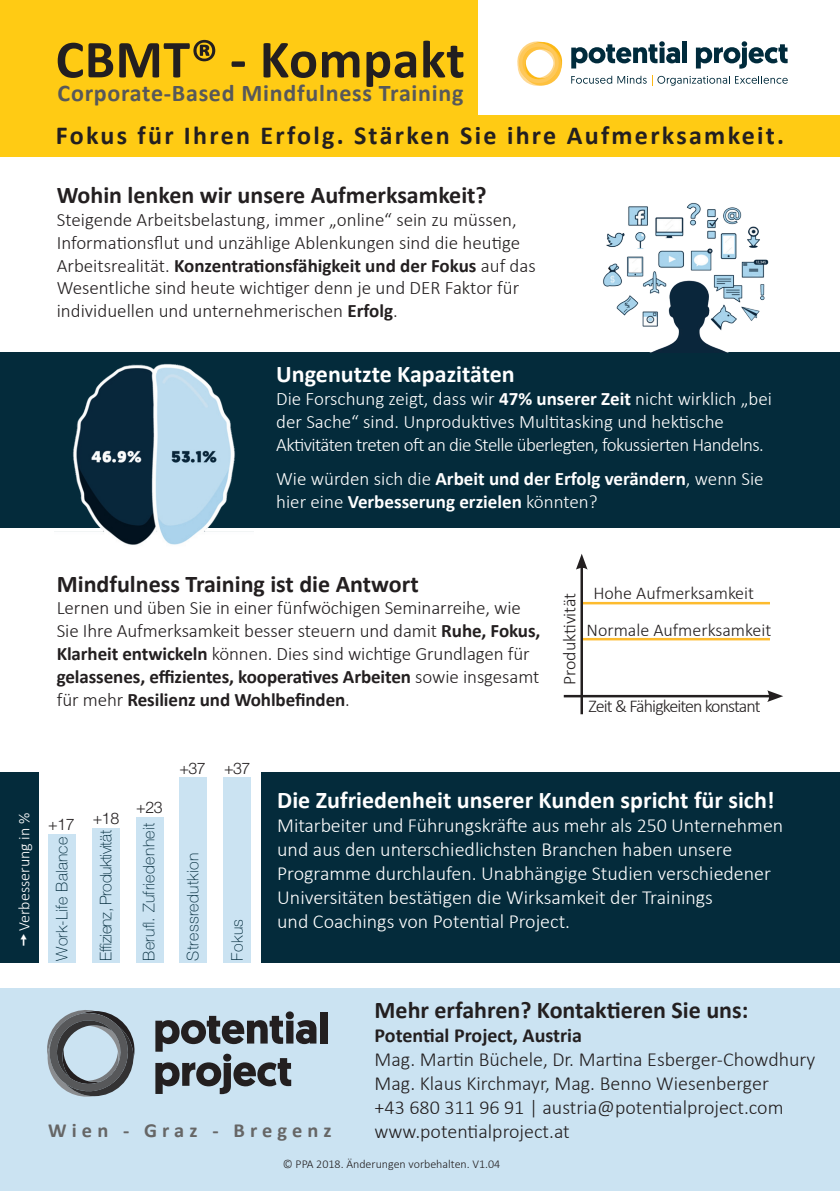
<style>
.page{position:relative;width:840px;height:1191px;background:#fff}
.page>*{position:absolute;margin:0;border:0;box-sizing:border-box;transform-origin:0 0}
.t1{font:700 54px "Calibri";letter-spacing:.01em;color:#231f20}
.t2{font:700 26px "Calibri";letter-spacing:.09em;color:#231f20}
.t3{font:700 24px "Calibri";color:#231f20}
.t4{font:700 24px "Calibri";color:#fff}
.t5{font:700 24px "Calibri";letter-spacing:.03em;color:#57585a}
.t6{font:300 20px/24px "Calibri";color:#fff}
.t7{font:300 20px/24px "Calibri";color:#231f20}
.t8{font:700 20px "Calibri";color:#231f20}
.t9{font:700 20px "Calibri";letter-spacing:.25em;color:#666}
.t10{font:300 19px/22.8px "Calibri";color:#231f20}
.t11{font:300 19px/22.8px "Calibri";letter-spacing:-.005em;color:#fff}
.t12{font:700 19px/22.8px "Calibri";color:#fff}
.t13{font:300 18px "Calibri";color:#231f20}
.t14{font:300 18px "Calibri";letter-spacing:-.05em;color:#231f20}
.t15{font:100 16px "Helvetica Neue LT Std";letter-spacing:.015em;color:#00293a}
.t16{font:100 16px "Helvetica Neue LT Std";letter-spacing:-.03em;color:#00293a}
.t17{font:300 16px "Helvetica Neue LT Std";letter-spacing:-.03em;color:#231f20}
.t18{font:300 16px "Calibri";color:#fff}
.t19{font:300 12px "Calibri";color:#231f20}
.s1{font-weight:700}
.s2{font-weight:300}
</style>
<div class="page">
<div style="left:0;top:116px;width:839px;height:41px;background:#ffcb14"></div>
<div style="left:261px;top:771px;width:578px;height:191px;background:#042b3b"></div>
<div style="left:0;top:352px;width:839px;height:176px;background:#042b3b"></div>
<div style="left:0;top:0;width:477px;height:156px;background:#ffcb14"></div>
<div style="left:48px;top:834px;width:27px;height:128px;background:#cbe3f2"></div>
<div style="left:92px;top:828px;width:27px;height:134px;background:#cbe3f2"></div>
<div style="left:136px;top:817px;width:27px;height:145px;background:#cbe3f2"></div>
<div style="left:179px;top:777px;width:27px;height:185px;background:#cbe3f2"></div>
<div style="left:223px;top:777px;width:27px;height:185px;background:#cbe3f2"></div>
<img style="left:603px;top:203px;width:166px;height:149px">
<img style="left:55px;top:363px;width:198px;height:182px">
<div style="left:0;top:771px;width:38px;height:191px;background:#042b3b"></div>
<div style="left:0;top:988px;width:839px;height:203px;background:#cbe3f2"></div>
<div style="left:320px;top:1012px;width:7px;height:31px;background:#231f20"></div>
<svg style="left:155px;top:1011px;width:161px;height:83px"></svg>
<svg style="left:47px;top:1010px;width:88px;height:87px"></svg>
<svg style="left:571px;top:41px;width:108px;height:27px"></svg>
<div style="left:682px;top:42px;width:5px;height:21px;background:#002b3c"></div>
<svg style="left:695px;top:41px;width:92px;height:28px"></svg>
<svg style="left:571px;top:75px;width:216px;height:11px"></svg>
<svg style="left:517px;top:41px;width:46px;height:45px"></svg>
<hr style="left:563px;top:695px;width:208px;height:2px;background:#231f20">
<svg style="left:766px;top:690px;width:16px;height:12px"></svg>
<hr style="left:581px;top:602px;width:188px;height:2px;background:#fdbb2e">
<hr style="left:581px;top:638px;width:188px;height:2px;background:#fdbb2e">
<hr style="left:580px;top:565px;width:2px;height:149px;background:#231f20">
<svg style="left:576px;top:554px;width:11px;height:16px"></svg>
<p class="t1" style="left:56px;top:21px;width:410px">CBMT® - Kompakt</p>
<p class="t5" style="left:58px;top:76px;width:407px">Corporate-Based Mindfulness Training</p>
<p class="t2" style="left:56px;top:117px;width:729px">Fokus für Ihren Erfolg. Stärken Sie ihre Aufmerksamkeit.</p>
<p class="t3" style="left:57px;top:178px;width:431px">Wohin lenken wir unsere Aufmerksamkeit?</p>
<p class="t10" style="left:57px;top:208px;width:480px">Steigende Arbeitsbelastung, immer „online“ sein zu müssen, Informationsflut und unzählige Ablenkungen sind die heutige Arbeitsrealität. <span class="s1">Konzentrationsfähigkeit und der Fokus</span> auf das Wesentliche sind heute wichtiger denn je und DER Faktor für individuellen und unternehmerischen <span class="s1">Erfolg</span>.</p>
<p class="t4" style="left:276px;top:357px;width:240px">Ungenutzte Kapazitäten</p>
<p class="t11" style="left:276px;top:387px;width:497px">Die Forschung zeigt, dass wir <span class="s1">47% unserer Zeit</span> nicht wirklich „bei der Sache“ sind. Unproduktives Multitasking und hektische<br>Aktivitäten treten oft an die Stelle überlegten, fokussierten Handelns.</p>
<p class="t12" style="left:276px;top:467px;width:488px"><span class="s2">Wie würden sich die</span> Arbeit und der Erfolg verändern<span class="s2">, wenn Sie hier eine</span> Verbesserung erzielen <span class="s2">könnten?</span></p>
<p class="t3" style="left:57px;top:566px;width:363px">Mindfulness Training ist die Antwort</p>
<p class="t10" style="left:57px;top:596px;width:485px">Lernen und üben Sie in einer fünfwöchigen Seminarreihe, wie Sie Ihre Aufmerksamkeit besser steuern und damit <span class="s1">Ruhe, Fokus, Klarheit entwickeln</span> können. Dies sind wichtige Grundlagen für <span class="s1">gelassenes, effizientes, kooperatives Arbeiten</span> sowie insgesamt für mehr <span class="s1">Resilienz und Wohlbefinden</span>.</p>
<p class="t13" style="left:558px;top:685px;width:94px;rotate:-90deg">Produktivität</p>
<p class="t13" style="left:593px;top:582px;width:162px">Hohe Aufmerksamkeit</p>
<p class="t13" style="left:586px;top:618px;width:186px">Normale Aufmerksamkeit</p>
<p class="t14" style="left:588px;top:695px;width:173px">Zeit &amp; Fähigkeiten konstant</p>
<p class="t18" style="left:14px;top:931px;width:120px;rotate:-90deg">Verbesserung in %</p>
<p class="t17" style="left:136px;top:797px;width:28px">+23</p>
<p class="t17" style="left:48px;top:814px;width:28px">+17</p>
<p class="t17" style="left:93px;top:808px;width:28px">+18</p>
<p class="t15" style="left:53px;top:960px;width:125px;rotate:-90deg">Work-Life Balance</p>
<p class="t16" style="left:97px;top:960px;width:132px;rotate:-90deg">Effizienz, Produktivität</p>
<p class="t15" style="left:139px;top:960px;width:139px;rotate:-90deg">Berufl. Zufriedenheit</p>
<p class="t17" style="left:179px;top:758px;width:28px">+37</p>
<p class="t17" style="left:224px;top:758px;width:28px">+37</p>
<p class="t15" style="left:184px;top:960px;width:109px;rotate:-90deg">Stressredutkion</p>
<p class="t15" style="left:228px;top:960px;width:43px;rotate:-90deg">Fokus</p>
<p class="t4" style="left:277px;top:782px;width:498px">Die Zufriedenheit unserer Kunden spricht für sich!</p>
<p class="t6" style="left:277px;top:812px;width:507px">Mitarbeiter und Führungskräfte aus mehr als 250 Unternehmen und aus den unterschiedlichsten Branchen haben unsere Programme durchlaufen. Unabhängige Studien verschiedener Universitäten bestätigen die Wirksamkeit der Trainings<br>und Coachings von Potential Project.</p>
<p class="t3" style="left:374px;top:992px;width:375px">Mehr erfahren? Kontaktieren Sie uns:</p>
<p class="t8" style="left:374px;top:1020px;width:209px">Potential Project, Austria</p>
<p class="t7" style="left:374px;top:1046px;width:442px">Mag. Martin Büchele, Dr. Martina Esberger-Chowdhury<br>Mag. Klaus Kirchmayr, Mag. Benno Wiesenberger</p>
<p class="t7" style="left:374px;top:1094px;width:410px">+43 680 311 96 91 | austria@potentialproject.com</p>
<p class="t7" style="left:374px;top:1118px;width:197px">www.potentialproject.at</p>
<p class="t19" style="left:283px;top:1156px;width:219px">© PPA 2018. Änderungen vorbehalten. V1.04</p>
<p class="t9" style="left:48px;top:1116px;width:285px">Wien - Graz - Bregenz</p>
</div>
